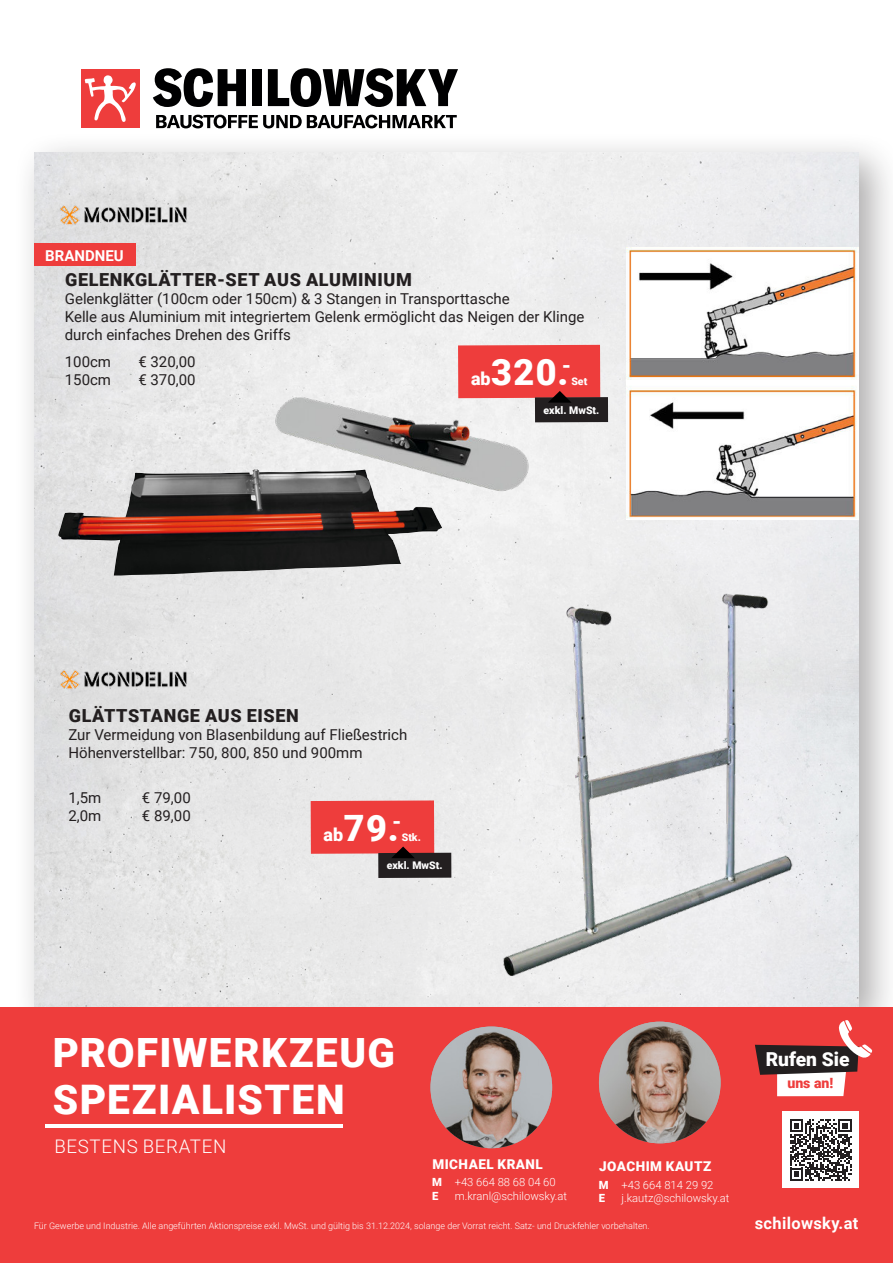
<style>
.page{position:relative;width:893px;height:1263px;background:#fff}
.page>*{position:absolute;margin:0;border:0;box-sizing:border-box;transform-origin:0 0}
.t1{font:900 40.8px "Roboto";letter-spacing:.035em;color:#fff}
.t2{font:900 40.35px "Roboto";letter-spacing:.03em;color:#fff}
.t3{font:900 36.3px "Roboto";color:#fff}
.t4{font:900 19.2px "Roboto";color:#fff}
.t5{font:300 18.75px "Roboto";letter-spacing:.035em;color:#fff}
.t6{font:900 18px "Roboto";letter-spacing:.035em;color:#231f20}
.t7{font:700 16.5px "Roboto";letter-spacing:.02em;color:#fff}
.t8{font:15px/18px "Roboto";color:#231f20}
.t9{font:700 15px "Roboto";color:#fff}
.t10{font:900 14.1px "Roboto";color:#ee3d3c}
.t11{font:900 13.5px "Roboto";letter-spacing:.035em;color:#fff}
.t12{font:300 11.25px/13.5px "Roboto";color:#fff}
.t13{font:900 10.5px "Roboto";letter-spacing:-.005em;color:#fff}
.t14{font:300 9px "Roboto";color:#fff}
.s1{font-size:18px}
.s2{font-weight:900}
</style>
<div class="page">
<div style="left:13px;top:131px;width:880px;height:921px;background:#231f20;opacity:.38"></div>
<img style="left:34px;top:152px;width:825px;height:856px">
<div style="left:0;top:1008px;width:893px;height:255px;background:#ee3d3c"></div>
<svg style="left:755px;top:1020px;width:117px;height:76px"></svg>
<img style="left:430px;top:1026px;width:122px;height:122px;border-radius:61px">
<img style="left:599px;top:1022px;width:122px;height:121px;border-radius:61px">
<div style="left:782px;top:1112px;width:77px;height:76px;background:#fff"></div>
<svg style="left:790px;top:1119px;width:61px;height:62px"></svg>
<hr style="left:45px;top:1124px;width:298px;height:4px;background:#fff">
<svg style="left:153px;top:68px;width:93px;height:39px"></svg>
<div style="left:252px;top:69px;width:10px;height:37px;background:#000001"></div>
<svg style="left:268px;top:68px;width:190px;height:39px"></svg>
<svg style="left:156px;top:115px;width:301px;height:13px"></svg>
<div style="left:81px;top:69px;width:59px;height:59px;background:#ee3d3c"></div>
<svg style="left:85px;top:75px;width:51px;height:47px"></svg>
<img style="left:58px;top:469px;width:280px;height:106px">
<img style="left:627px;top:248px;width:232px;height:271px">
<img style="left:268px;top:397px;width:260px;height:98px">
<div style="left:535px;top:397px;width:73px;height:25px;background:#231f20"></div>
<svg style="left:458px;top:345px;width:142px;height:58px;background:#e34443"></svg>
<div style="left:34px;top:244px;width:101px;height:22px;background:#ee3d3c"></div>
<img style="left:475px;top:580px;width:335px;height:408px">
<div style="left:378px;top:853px;width:73px;height:25px;background:#231f20"></div>
<svg style="left:311px;top:800px;width:123px;height:58px;background:#e34443"></svg>
<img style="left:52px;top:660px;width:140px;height:36px">
<img style="left:52px;top:196px;width:140px;height:36px">
<p class="t9" style="left:45px;top:249px;width:80px">BRANDNEU</p>
<p class="t6" style="left:65px;top:272px;width:348px">GELENKGLÄTTER-SET AUS ALUMINIUM</p>
<p class="t8" style="left:65px;top:289px;width:521px">Gelenkglätter (100cm oder 150cm) &amp; 3 Stangen in Transporttasche<br>Kelle aus Aluminium mit integriertem Gelenk ermöglicht das Neigen der Klinge durch einfaches Drehen des Griffs</p>
<p class="t8" style="left:65px;top:352px;width:48px">100cm</p>
<p class="t8" style="left:138px;top:352px;width:59px">€ 320,00</p>
<p class="t8" style="left:65px;top:370px;width:48px">150cm</p>
<p class="t8" style="left:138px;top:370px;width:59px">€ 370,00</p>
<h3 class="t3" style="left:471px;top:357px;width:102px"><span class="s1">ab</span>320.<sup>-</sup></h3>
<p class="t13" style="left:571px;top:377px;width:17px">Set</p>
<p class="t13" style="left:544px;top:406px;width:57px">exkl. MwSt.</p>
<p class="t6" style="left:69px;top:709px;width:232px">GLÄTTSTANGE AUS EISEN</p>
<p class="t8" style="left:68px;top:725px;width:340px">Zur Vermeidung von Blasenbildung auf Fließestrich<br>Höhenverstellbar: 750, 800, 850 und 900mm</p>
<p class="t8" style="left:68px;top:788px;width:34px">1,5m</p>
<p class="t8" style="left:142px;top:788px;width:50px">€ 79,00</p>
<p class="t8" style="left:68px;top:806px;width:34px">2,0m</p>
<p class="t8" style="left:142px;top:806px;width:50px">€ 89,00</p>
<h3 class="t3" style="left:324px;top:813px;width:80px"><span class="s1">ab</span>79.<sup>-</sup></h3>
<p class="t13" style="left:402px;top:832px;width:21px">Stk.</p>
<p class="t13" style="left:387px;top:861px;width:57px">exkl. MwSt.</p>
<h2 class="t2" style="left:53px;top:1036px;width:344px">PROFIWERKZEUG</h2>
<h1 class="t1" style="left:53px;top:1082px;width:294px">SPEZIALISTEN</h1>
<p class="t5" style="left:54px;top:1133px;width:173px">BESTENS BERATEN</p>
<p class="t11" style="left:432px;top:1158px;width:112px">MICHAEL KRANL</p>
<p class="t12" style="left:432px;top:1175px;width:125px"><span class="s2">M</span> +43 664 88 68 04 60<br><span class="s2">E</span></p>
<p class="t12" style="left:455px;top:1190px;width:114px">m.kranl@schilowsky.at</p>
<p class="t11" style="left:599px;top:1161px;width:114px">JOACHIM KAUTZ</p>
<p class="t12" style="left:599px;top:1178px;width:116px"><span class="s2">M</span> +43 664 814 29 92<br><span class="s2">E</span></p>
<p class="t12" style="left:621px;top:1192px;width:110px">j.kautz@schilowsky.at</p>
<p class="t4" style="left:766px;top:1051px;width:85px">Rufen Sie</p>
<p class="t10" style="left:787px;top:1077px;width:48px">uns an!</p>
<p class="t14" style="left:34px;top:1219px;width:617px">Für Gewerbe und Industrie. Alle angeführten Aktionspreise exkl. MwSt. und gültig bis 31.12.2024, solange der Vorrat reicht. Satz- und Druckfehler vorbehalten.</p>
<p class="t7" style="left:755px;top:1216px;width:105px">schilowsky.at</p>
</div>
